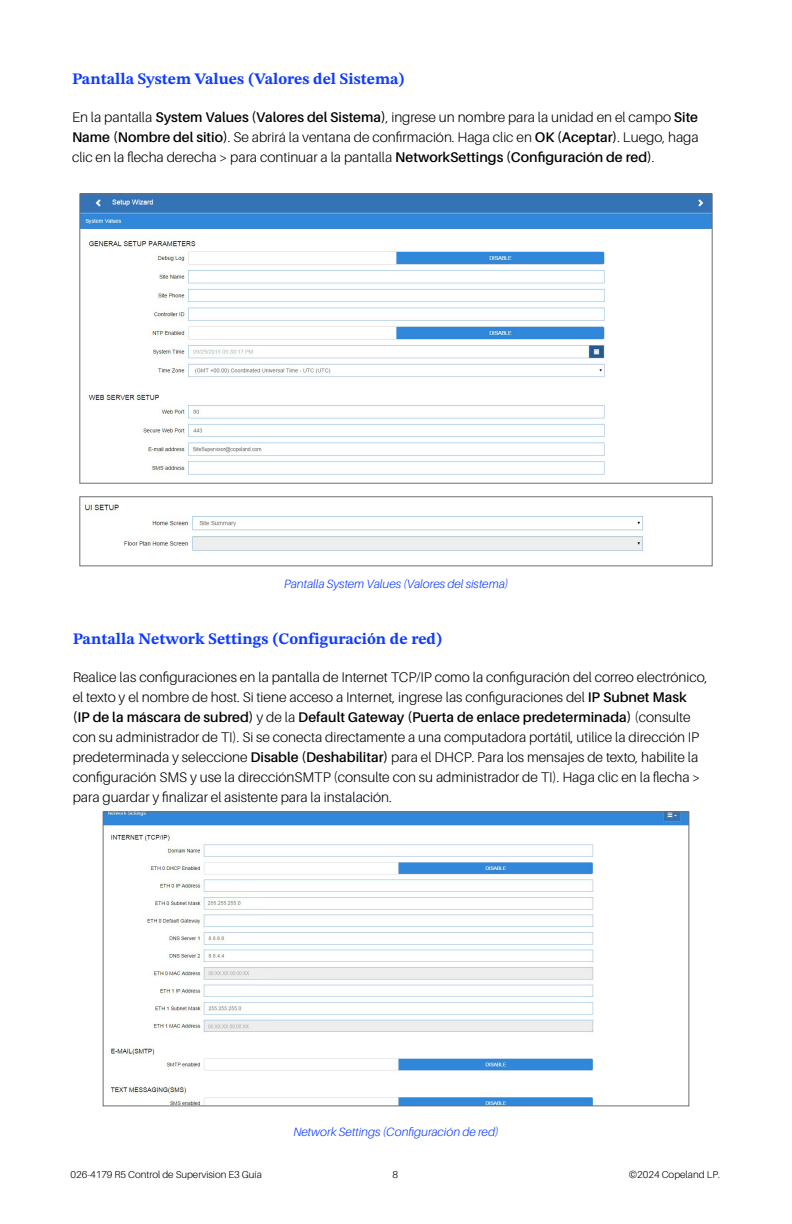
<style>
.page{position:relative;width:792px;height:1224px;background:#fff}
.page>*{position:absolute;margin:0;border:0;box-sizing:border-box;transform-origin:0 0}
.t1{font:700 16px "STIX Two Text";color:#0f3cff}
.t2{font:300 14px/20px "Aileron";color:#000}
.t3{font:italic 300 12px "Aileron";color:#0f3cff}
.t4{font:300 10px "Aileron";color:#000}
.s1{font-weight:600}
</style>
<div class="page">
<img style="left:105px;top:814px;width:582px;height:290px">
<div style="left:103px;top:812px;width:586px;height:294px;border:1px solid #6d6e71"></div>
<img style="left:82px;top:196px;width:628px;height:279px">
<div style="left:80px;top:194px;width:632px;height:289px;border:1px solid #6d6e71"></div>
<img style="left:84px;top:504px;width:560px;height:47px">
<div style="left:80px;top:497px;width:632px;height:69px;border:1px solid #6d6e71"></div>
<p class="t1" style="left:72px;top:67px;width:335px">Pantalla System Values (Valores del Sistema)</p>
<p class="t2" style="left:72px;top:107px;width:628px;text-align:justify">En la pantalla <span class="s1">System Values (Valores del Sistema)</span>, ingrese un nombre para la unidad en el campo <span class="s1">Site Name (Nombre del sitio)</span>. Se abrirá la ventana de confirmación. Haga clic en <span class="s1">OK (Aceptar)</span>. Luego, haga clic en la flecha derecha &gt; para continuar a la pantalla <span class="s1">NetworkSettings (Configuración de red)</span>.</p>
<p class="t3" style="left:284px;top:577px;width:226px">Pantalla System Values (Valores del sistema)</p>
<p class="t1" style="left:73px;top:627px;width:371px">Pantalla Network Settings (Configuración de red)</p>
<p class="t2" style="left:73px;top:667px;width:636px">Realice las configuraciones en la pantalla de Internet TCP/IP como la configuración del correo electrónico, el texto y el nombre de host. Si tiene acceso a Internet, ingrese las configuraciones del <span class="s1">IP Subnet Mask<br>(IP de la máscara de subred)</span> y de la <span class="s1">Default Gateway (Puerta de enlace predeterminada)</span> (consulte con su administrador de TI). Si se conecta directamente a una computadora portátil, utilice la dirección IP predeterminada y seleccione <span class="s1">Disable (Deshabilitar)</span> para el DHCP. Para los mensajes de texto, habilite la configuración SMS y use la direcciónSMTP (consulte con su administrador de TI). Haga clic en la flecha &gt; para guardar y finalizar el asistente para la instalación.</p>
<p class="t3" style="left:293px;top:1125px;width:207px">Network Settings (Configuración de red)</p>
<p class="t4" style="left:71px;top:1169px;width:193px">026-4179 R5 Control de Supervision E3 Guía</p>
<p class="t4" style="left:392px;top:1169px;width:7px">8</p>
<p class="t4" style="left:629px;top:1169px;width:93px">©2024 Copeland LP.</p>
</div>
